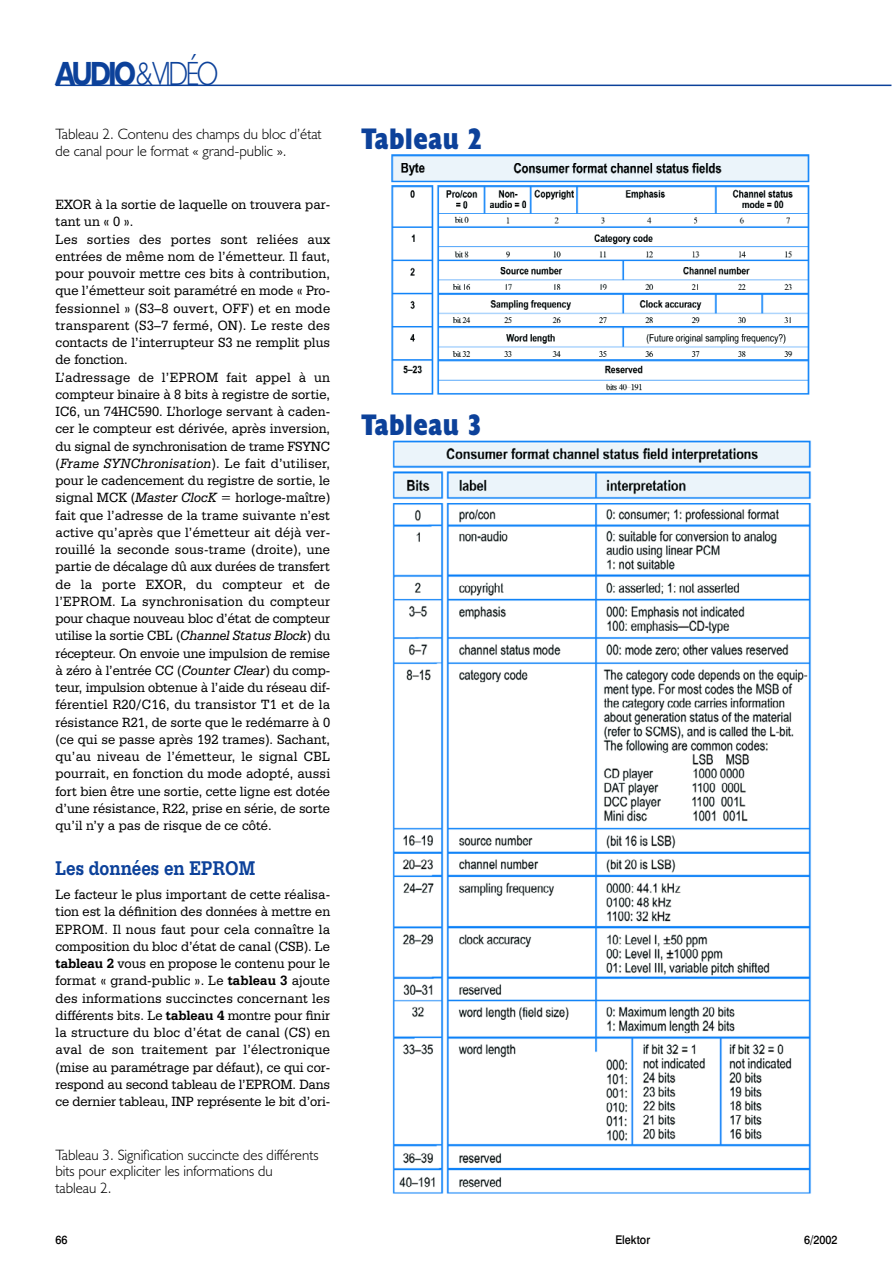
<style>
.page{position:relative;width:893px;height:1263px;background:#fff}
.page>*{position:absolute;margin:0;border:0;box-sizing:border-box;transform-origin:0 0}
.t1{font:300 33.75px "Humanist 521 BT";letter-spacing:-.09em;color:#0c419a;scale:.8 1}
.t2{font:700 condensed 30px "Humanist 521 BT Xtra";letter-spacing:.01em;color:#0c419a}
.t3{font:700 21px "Serifa BT";color:#0c419a;scale:.85 1}
.t4{font:300 15px/16.5px "Humanist 521 BT";color:#000}
.t5{font:14.25px/17.2px "Serifa BT";color:#000;scale:.95 1}
.t6{font:500 12px "Swiss 721 BT";color:#000;scale:.9 1}
.s1{font-weight:700}
.s2{font-style:italic}
</style>
<div class="page">
<hr style="left:56px;top:85px;width:835px;height:1px;background:#0c419a">
<img style="left:391px;top:154px;width:419px;height:241px">
<img style="left:392px;top:440px;width:420px;height:754px">
<h1 class="t1" style="left:56px;top:61px;width:205px"><span class="s1">AUDIO</span>&amp;VIDÉO</h1>
<p class="t4" style="left:56px;top:127px;width:267px">Tableau 2. Contenu des champs du bloc d’état de canal pour le format « grand-public ».</p>
<p class="t5" style="left:56px;top:197px;width:290px">EXOR à la sortie de laquelle on trouvera par&shy;tant un « 0 ».<br>Les sorties des portes sont reliées aux entrées de même nom de l’émetteur. Il faut, pour pouvoir mettre ces bits à contribution, que l’émetteur soit paramétré en mode « Pro&shy;fessionnel » (S3–8 ouvert, OFF) et en mode transparent (S3–7 fermé, ON). Le reste des contacts de l’interrupteur S3 ne remplit plus de fonction.<br>L’adressage de l’EPROM fait appel à un compteur binaire à 8 bits à registre de sortie, IC6, un 74HC590. L’horloge servant à caden&shy;cer le compteur est dérivée, après inversion, du signal de synchronisation de trame FSYNC (<span class="s2">Frame SYNChronisation</span>). Le fait d’utiliser, pour le cadencement du registre de sortie, le signal MCK (<span class="s2">Master ClocK</span> = horloge-maître) fait que l’adresse de la trame suivante n’est active qu’après que l’émetteur ait déjà ver&shy;rouillé la seconde sous-trame (droite), une partie de décalage dû aux durées de transfert de la porte EXOR, du compteur et de l’EPROM. La synchronisation du compteur pour chaque nouveau bloc d’état de compteur utilise la sortie CBL (<span class="s2">Channel Status Block</span>) du récepteur. On envoie une impulsion de remise à zéro à l’entrée CC (<span class="s2">Counter Clear</span>) du comp&shy;teur, impulsion obtenue à l’aide du réseau dif&shy;férentiel R20/C16, du transistor T1 et de la résistance R21, de sorte que le redémarre à 0 (ce qui se passe après 192 trames). Sachant, qu’au niveau de l’émetteur, le signal CBL pourrait, en fonction du mode adopté, aussi fort bien être une sortie, cette ligne est dotée d’une résistance, R22, prise en série, de sorte qu’il n’y a pas de risque de ce côté.</p>
<h3 class="t3" style="left:56px;top:860px;width:236px">Les données en EPROM</h3>
<p class="t5" style="left:55px;top:887px;width:291px;text-align:justify">Le facteur le plus important de cette réalisa&shy;tion est la définition des données à mettre en EPROM. Il nous faut pour cela connaître la composition du bloc d’état de canal (CSB). Le <span class="s1">tableau 2</span> vous en propose le contenu pour le format « grand-public ». Le <span class="s1">tableau 3</span> ajoute des informations succinctes concernant les différents bits. Le <span class="s1">tableau 4</span> montre pour finir la structure du bloc d’état de canal (CS) en aval de son traitement par l’électronique (mise au paramétrage par défaut), ce qui cor&shy;respond au second tableau de l’EPROM. Dans ce dernier tableau, INP représente le bit d’ori-</p>
<p class="t4" style="left:56px;top:1148px;width:264px">Tableau 3. Signification succincte des différents bits pour expliciter les informations du<br>tableau 2.</p>
<h2 class="t2" style="left:362px;top:128px;width:121px">Tableau 2</h2>
<h2 class="t2" style="left:362px;top:414px;width:120px">Tableau 3</h2>
<p class="t6" style="left:56px;top:1236px;width:15px">66</p>
<p class="t6" style="left:615px;top:1236px;width:40px">Elektor</p>
<p class="t6" style="left:804px;top:1236px;width:39px">6/2002</p>
</div>
